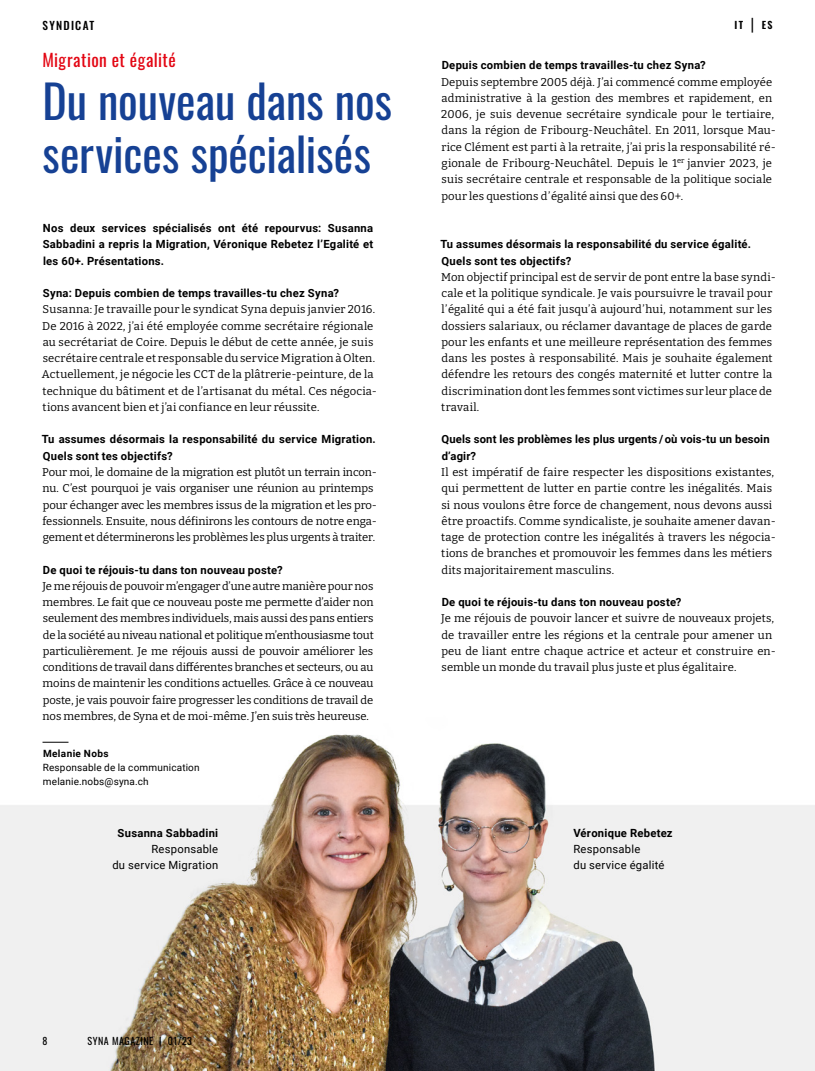
<style>
.page{position:relative;width:815px;height:1071px;background:#fff}
.page>*{position:absolute;margin:0;border:0;box-sizing:border-box;transform-origin:0 0}
.t1{font:46.25px/52.5px "Oswald";color:#164194}
.t2{font:17.5px "Oswald";letter-spacing:.025em;color:#e30613}
.t3{font:11.25px/16.2px "Bitter";letter-spacing:.01em;color:#000}
.t4{font:700 11.25px/16.2px "Roboto";letter-spacing:.02em;color:#000}
.t5{font:11.25px/16.2px "Roboto";letter-spacing:.02em;color:#000;text-align:right}
.t6{font:500 11.25px "Oswald";letter-spacing:.11em;color:#000}
.t7{font:10px/14.4px "Roboto";letter-spacing:.015em;color:#000}
.t8{font:10px "Oswald";letter-spacing:.05em;color:#000}
.t9{font:700 10px "Roboto";letter-spacing:.04em;color:#000}
.t10{font:600 10px "Oswald";color:#000}
.s1{font-size:15px}
</style>
<div class="page">
<img style="left:0;top:734px;width:815px;height:336px">
<svg style="left:43px;top:741px;width:26px;height:1px"></svg>
<p class="t6" style="left:43px;top:16px;width:53px">SYNDICAT</p>
<h2 class="t2" style="left:43px;top:45px;width:135px">Migration et égalité</h2>
<h1 class="t1" style="left:43px;top:70px;width:351px">Du nouveau dans nos services spécialisés</h1>
<p class="t4" style="left:43px;top:219px;width:332px;text-align:justify">Nos deux services spécialisés ont été repourvus: Susanna Sabbadini a repris la Migration, Véronique Rebetez l’Egalité et les 60+. Présentations.</p>
<p class="t4" style="left:43px;top:284px;width:298px">Syna: Depuis combien de temps travailles-tu chez Syna?</p>
<p class="t3" style="left:42px;top:301px;width:337px">Susanna: Je travaille pour le syndicat Syna depuis janvier 2016.<br>De 2016 à 2022, j’ai été employée comme secrétaire régionale au secrétariat de Coire. Depuis le début de cette année, je suis secrétaire centrale et responsable du service Migration à Olten.<br>Actuellement, je négocie les CCT de la plâtrerie-peinture, de la technique du bâtiment et de l’artisanat du métal. Ces négocia&shy;tions avancent bien et j’ai confiance en leur réussite.</p>
<p class="t4" style="left:42px;top:431px;width:336px">Tu assumes désormais la responsabilité du service Migration.<br>Quels sont tes objectifs?</p>
<p class="t3" style="left:42px;top:463px;width:336px">Pour moi, le domaine de la migration est plutôt un terrain incon&shy;nu. C’est pourquoi je vais organiser une réunion au printemps pour échanger avec les membres issus de la migration et les pro&shy;fessionnels. Ensuite, nous définirons les contours de notre enga&shy;gement et déterminerons les problèmes les plus urgents à traiter.</p>
<p class="t4" style="left:43px;top:561px;width:241px">De quoi te réjouis-tu dans ton nouveau poste?</p>
<p class="t3" style="left:42px;top:577px;width:333px;text-align:justify">Je me réjouis de pouvoir m’engager d’une autre manière pour nos membres. Le fait que ce nouveau poste me permette d’aider non seulement des membres individuels, mais aussi des pans entiers de la société au niveau national et politique m’enthousiasme tout particulièrement. Je me réjouis aussi de pouvoir améliorer les conditions de travail dans différentes branches et secteurs, ou au moins de maintenir les conditions actuelles. Grâce à ce nouveau poste, je vais pouvoir faire progresser les conditions de travail de nos membres, de Syna et de moi-même. J’en suis très heureuse.</p>
<p class="t9" style="left:43px;top:745px;width:67px">Melanie Nobs</p>
<p class="t7" style="left:43px;top:759px;width:158px">Responsable de la communication melanie.nobs@syna.ch</p>
<p class="t4" style="left:118px;top:823px;width:102px">Susanna Sabbadini</p>
<p class="t5" style="left:112px;top:840px;width:107px">Responsable<br>du service Migration</p>
<p class="t10" style="left:735px;top:16px;width:39px">IT <span class="s1">|</span> ES</p>
<p class="t4" style="left:442px;top:57px;width:266px">Depuis combien de temps travailles-tu chez Syna?</p>
<p class="t3" style="left:441px;top:73px;width:336px">Depuis septembre 2005 déjà. J’ai commencé comme employée administrative à la gestion des membres et rapidement, en 2006, je suis devenue secrétaire syndicale pour le tertiaire, dans la région de Fribourg-Neuchâtel. En 2011, lorsque Mau&shy;rice Clément est parti à la retraite, j’ai pris la responsabilité ré&shy;gionale de Fribourg-Neuchâtel. Depuis le 1<sup>er</sup> janvier 2023, je suis secrétaire centrale et responsable de la politique sociale pour les questions d’égalité ainsi que des 60+.</p>
<p class="t4" style="left:441px;top:236px;width:312px">Tu assumes désormais la responsabilité du service égalité.<br>Quels sont tes objectifs?</p>
<p class="t3" style="left:441px;top:268px;width:336px">Mon objectif principal est de servir de pont entre la base syndi&shy;cale et la politique syndicale. Je vais poursuivre le travail pour l’égalité qui a été fait jusqu’à aujourd’hui, notamment sur les dossiers salariaux, ou réclamer davantage de places de garde pour les enfants et une meilleure représentation des femmes dans les postes à responsabilité. Mais je souhaite également défendre les retours des congés maternité et lutter contre la discrimination dont les femmes sont victimes sur leur place de travail.</p>
<p class="t4" style="left:442px;top:431px;width:330px">Quels sont les problèmes les plus urgents / où vois-tu un besoin d’agir?</p>
<p class="t3" style="left:441px;top:463px;width:336px">Il est impératif de faire respecter les dispositions existantes, qui permettent de lutter en partie contre les inégalités. Mais si nous voulons être force de changement, nous devons aussi être proactifs. Comme syndicaliste, je souhaite amener davan&shy;tage de protection contre les inégalités à travers les négocia&shy;tions de branches et promouvoir les femmes dans les métiers dits majoritairement masculins.</p>
<p class="t4" style="left:442px;top:593px;width:241px">De quoi te réjouis-tu dans ton nouveau poste?</p>
<p class="t3" style="left:441px;top:609px;width:336px">Je me réjouis de pouvoir lancer et suivre de nouveaux projets, de travailler entre les régions et la centrale pour amener un peu de liant entre chaque actrice et acteur et construire en&shy;semble un monde du travail plus juste et plus égalitaire.</p>
<p class="t4" style="left:573px;top:823px;width:101px">Véronique Rebetez</p>
<p class="t5" style="left:573px;top:840px;width:93px;text-align:left">Responsable<br>du service égalité</p>
<p class="t8" style="left:43px;top:1031px;width:6px">8</p>
<p class="t8" style="left:88px;top:1031px;width:106px">SYNA MAGAZINE | 01/23</p>
</div>
